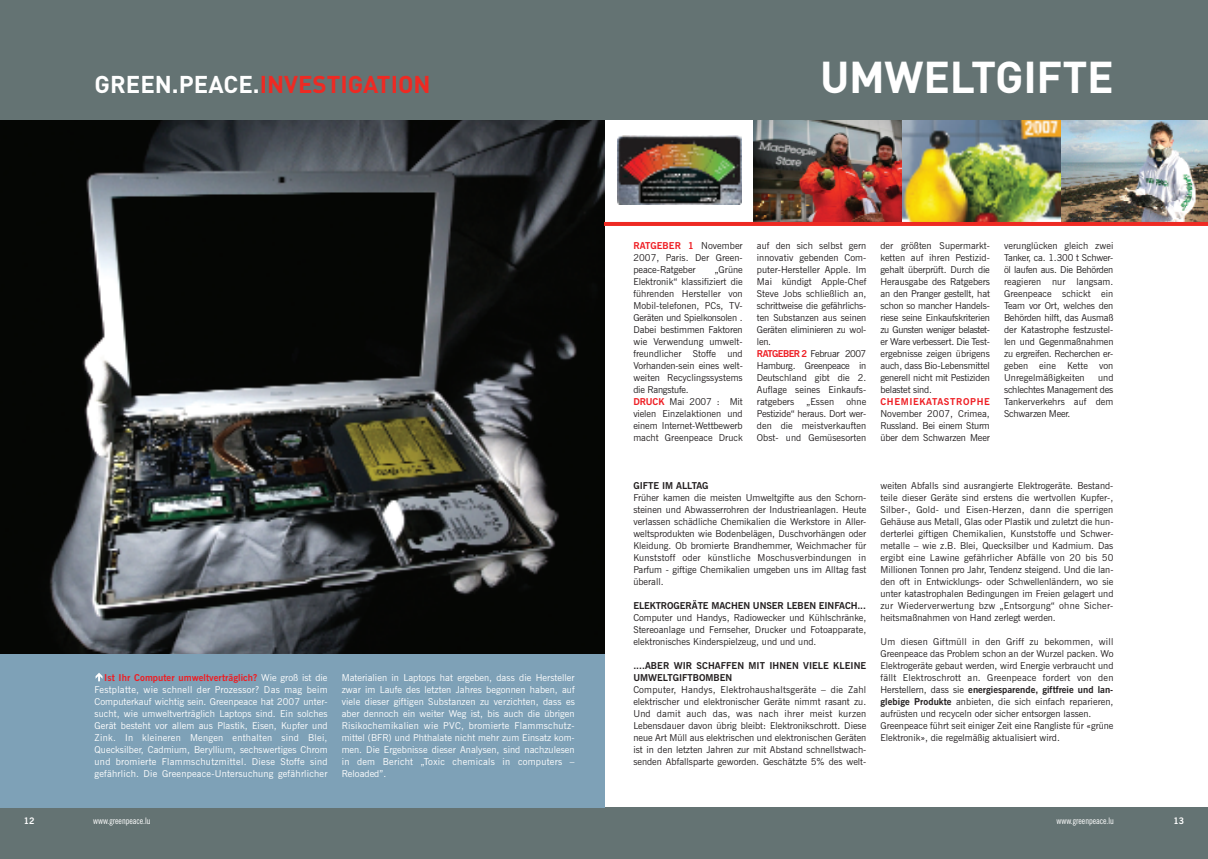
<style>
.page{position:relative;width:1208px;height:859px;background:#fff}
.page>*{position:absolute;margin:0;border:0;box-sizing:border-box;transform-origin:0 0}
.t1{font:700 44px "DIN";letter-spacing:-.005em;color:#fff}
.t2{font:700 24px "DIN";color:#ee2a23}
.t3{font:9.5px/12px "News Gothic BT";color:#231f20;text-align:justify}
.t4{font:9.5px/12px "News Gothic BT";letter-spacing:.025em;color:#fff;text-align:justify}
.t5{font:700 9.5px/12px "News Gothic BT";color:#231f20}
.t6{font:700 9.5px "News Gothic BT";letter-spacing:.065em;color:#ee1d23}
.t7{font:condensed 9px "News Gothic BT";color:#fff}
.t8{font:700 9px "News Gothic BT";color:#fff}
.s1{color:#fff}
.s2{font-weight:700;color:#ee1d23}
.s3{font-weight:700}
</style>
<div class="page">
<img style="left:1060px;top:119px;width:148px;height:103px">
<img style="left:901px;top:119px;width:159px;height:103px">
<img style="left:753px;top:119px;width:148px;height:103px">
<img style="left:617px;top:136px;width:125px;height:68px">
<div style="left:604px;top:808px;width:604px;height:51px;background:#647373"></div>
<div style="left:604px;top:0;width:604px;height:119px;background:#647373"></div>
<img style="left:0;top:119px;width:604px;height:536px">
<div style="left:0;top:0;width:604px;height:119px;background:#647373"></div>
<div style="left:0;top:808px;width:604px;height:51px;background:#647373"></div>
<div style="left:0;top:655px;width:604px;height:153px;background:#7ea1b7"></div>
<hr style="left:604px;top:222px;width:604px;height:4px;background:#ee2a23">
<svg style="left:96px;top:673px;width:6px;height:8px"></svg>
<h2 class="t2" style="left:95px;top:71px;width:337px"><span class="s1">GREEN.PEACE.</span>INVESTIGATION</h2>
<h1 class="t1" style="left:820px;top:52px;width:295px">UMWELTGIFTE</h1>
<p class="t4" style="left:95px;top:673px;width:235px;text-indent:10px"><span class="s2">Ist Ihr Computer umweltverträglich?</span> Wie groß ist die Festplatte, wie schnell der Prozessor? Das mag beim Computerkauf wichtig sein. Greenpeace hat 2007 unter&shy;sucht, wie umweltverträglich Laptops sind. Ein solches Gerät besteht vor allem aus Plastik, Eisen, Kupfer und Zink. In kleineren Mengen enthalten sind Blei, Quecksilber, Cadmium, Beryllium, sechswertiges Chrom und bromierte Flammschutzmittel. Diese Stoffe sind gefährlich. Die Greenpeace-Untersuchung gefährlicher</p>
<p class="t4" style="left:342px;top:673px;width:235px">Materialien in Laptops hat ergeben, dass die Hersteller zwar im Laufe des letzten Jahres begonnen haben, auf viele dieser giftigen Substanzen zu verzichten, dass es aber dennoch ein weiter Weg ist, bis auch die übrigen Risikochemikalien wie PVC, bromierte Flammschutz&shy;mittel (BFR) und Phthalate nicht mehr zum Einsatz kom&shy;men. Die Ergebnisse dieser Analysen, sind nachzulesen in dem Bericht „Toxic chemicals in computers – Reloaded”.</p>
<p class="t8" style="left:24px;top:817px;width:12px">12</p>
<p class="t7" style="left:93px;top:817px;width:59px">www.greenpeace.lu</p>
<p class="t3" style="left:633px;top:241px;width:111px"><span class="s2">RATGEBER 1</span> November 2007, Paris. Der Green&shy;peace-Ratgeber</p>
<p class="t3" style="left:633px;top:265px;width:111px;text-align:left;text-indent:81px">„Grüne<br>Elektronik“ klassifiziert die führenden Hersteller von<br>Mobil-telefonen, PCs, TV-<br>Geräten und Spielkonsolen .<br>Dabei bestimmen Faktoren wie Verwendung umwelt&shy;freundlicher Stoffe und<br>Vorhanden-sein eines welt&shy;weiten Recyclingssystems die Rangstufe.<br><span class="s2">DRUCK</span> Mai 2007 : Mit vielen Einzelaktionen und einem Internet-Wettbewerb macht Greenpeace Druck</p>
<p class="t3" style="left:757px;top:241px;width:111px;text-align:left">auf den sich selbst gern innovativ gebenden Com&shy;puter-Hersteller Apple. Im<br>Mai kündigt Apple-Chef<br>Steve Jobs schließlich an, schrittweise die gefährlichs&shy;ten Substanzen aus seinen<br>Geräten eliminieren zu wol&shy;len.<br><span class="s2">RATGEBER 2</span> Februar 2007<br>Hamburg. Greenpeace in<br>Deutschland gibt die 2.<br>Auflage seines Einkaufs&shy;ratgebers</p>
<p class="t3" style="left:757px;top:397px;width:111px;text-indent:90px">ohne Pestizide“ heraus. Dort wer&shy;den die meistverkauften Obst- und Gemüsesorten</p>
<p class="t3" style="left:806px;top:397px;width:29px">„Essen</p>
<p class="t3" style="left:880px;top:241px;width:111px">der größten Supermarkt&shy;ketten auf ihren Pestizid&shy;gehalt überprüft. Durch die Herausgabe des Ratgebers an den Pranger gestellt, hat schon so mancher Handels&shy;riese seine Einkaufskriterien zu Gunsten weniger belastet&shy;er Ware verbessert. Die Test&shy;ergebnisse zeigen übrigens auch, dass Bio-Lebensmittel generell nicht mit Pestiziden belastet sind.</p>
<p class="t6" style="left:880px;top:398px;width:111px">CHEMIEKATASTROPHE</p>
<p class="t3" style="left:880px;top:409px;width:111px">November 2007, Crimea, Russland. Bei einem Sturm über dem Schwarzen Meer</p>
<p class="t3" style="left:1004px;top:241px;width:111px">verunglücken gleich zwei Tanker, ca. 1.300 t Schwer&shy;öl laufen aus. Die Behörden reagieren nur langsam.<br>Greenpeace schickt ein Team vor Ort, welches den Behörden hilft, das Ausmaß der Katastrophe festzustel&shy;len und Gegenmaßnahmen zu ergreifen. Recherchen er&shy;geben eine Kette von Unregelmäßigkeiten</p>
<p class="t3" style="left:1004px;top:373px;width:111px;text-indent:94px">und schlechtes Management des Tankerverkehrs auf dem Schwarzen Meer.</p>
<p class="t5" style="left:633px;top:481px;width:77px">GIFTE IM ALLTAG</p>
<p class="t3" style="left:633px;top:493px;width:234px">Früher kamen die meisten Umweltgifte aus den Schorn&shy;steinen und Abwasserrohren der Industrieanlagen. Heute verlassen schädliche Chemikalien die Werkstore in Aller&shy;weltsprodukten wie Bodenbelägen, Duschvorhängen oder Kleidung. Ob bromierte Brandhemmer, Weichmacher für Kunststoff oder künstliche Moschusverbindungen in Parfum - giftige Chemikalien umgeben uns im Alltag fast überall.</p>
<p class="t5" style="left:633px;top:601px;width:234px">ELEKTROGERÄTE MACHEN UNSER LEBEN EINFACH...</p>
<p class="t3" style="left:633px;top:613px;width:234px">Computer und Handys, Radiowecker und Kühlschränke, Stereoanlage und Fernseher, Drucker und Fotoapparate, elektronisches Kinderspielzeug, und und und.</p>
<p class="t5" style="left:633px;top:661px;width:234px">....ABER WIR SCHAFFEN MIT IHNEN VIELE KLEINE<br>UMWELTGIFTBOMBEN</p>
<p class="t3" style="left:633px;top:685px;width:234px">Computer, Handys, Elektrohaushaltsgeräte – die Zahl elektrischer und elektronischer Geräte nimmt rasant zu.<br>Und damit auch das, was nach ihrer meist kurzen Lebensdauer davon übrig bleibt: Elektronikschrott. Diese neue Art Müll aus elektrischen und elektronischen Geräten ist in den letzten Jahren zur mit Abstand schnellstwach&shy;senden Abfallsparte geworden. Geschätzte 5% des welt-</p>
<p class="t3" style="left:880px;top:481px;width:234px">weiten Abfalls sind ausrangierte Elektrogeräte. Bestand&shy;teile dieser Geräte sind erstens die wertvollen Kupfer-, Silber-, Gold- und Eisen-Herzen, dann die sperrigen Gehäuse aus Metall, Glas oder Plastik und zuletzt die hun&shy;derterlei giftigen Chemikalien, Kunststoffe und Schwer&shy;metalle – wie z.B. Blei, Quecksilber und Kadmium. Das ergibt eine Lawine gefährlicher Abfälle von 20 bis 50<br>Millionen Tonnen pro Jahr, Tendenz steigend. Und die lan&shy;den oft in Entwicklungs- oder Schwellenländern, wo sie unter katastrophalen Bedingungen im Freien gelagert und zur Wiederverwertung bzw „Entsorgung“ ohne Sicher&shy;heitsmaßnahmen von Hand zerlegt werden.</p>
<p class="t3" style="left:880px;top:637px;width:234px;text-align:left">Um diesen Giftmüll in den Griff zu bekommen, will Greenpeace das Problem schon an der Wurzel packen. Wo Elektrogeräte gebaut werden, wird Energie verbraucht und fällt Elektroschrott an. Greenpeace fordert von den Herstellern, dass sie <span class="s3">energiesparende, giftfreie und lan&shy;glebige Produkte</span> anbieten, die sich einfach reparieren, aufrüsten und recyceln oder sicher entsorgen lassen.<br>Greenpeace führt seit einiger Zeit eine Rangliste für «grüne Elektronik», die regelmäßig aktualisiert wird.</p>
<p class="t7" style="left:1056px;top:817px;width:59px">www.greenpeace.lu</p>
<p class="t8" style="left:1173px;top:817px;width:12px">13</p>
</div>
